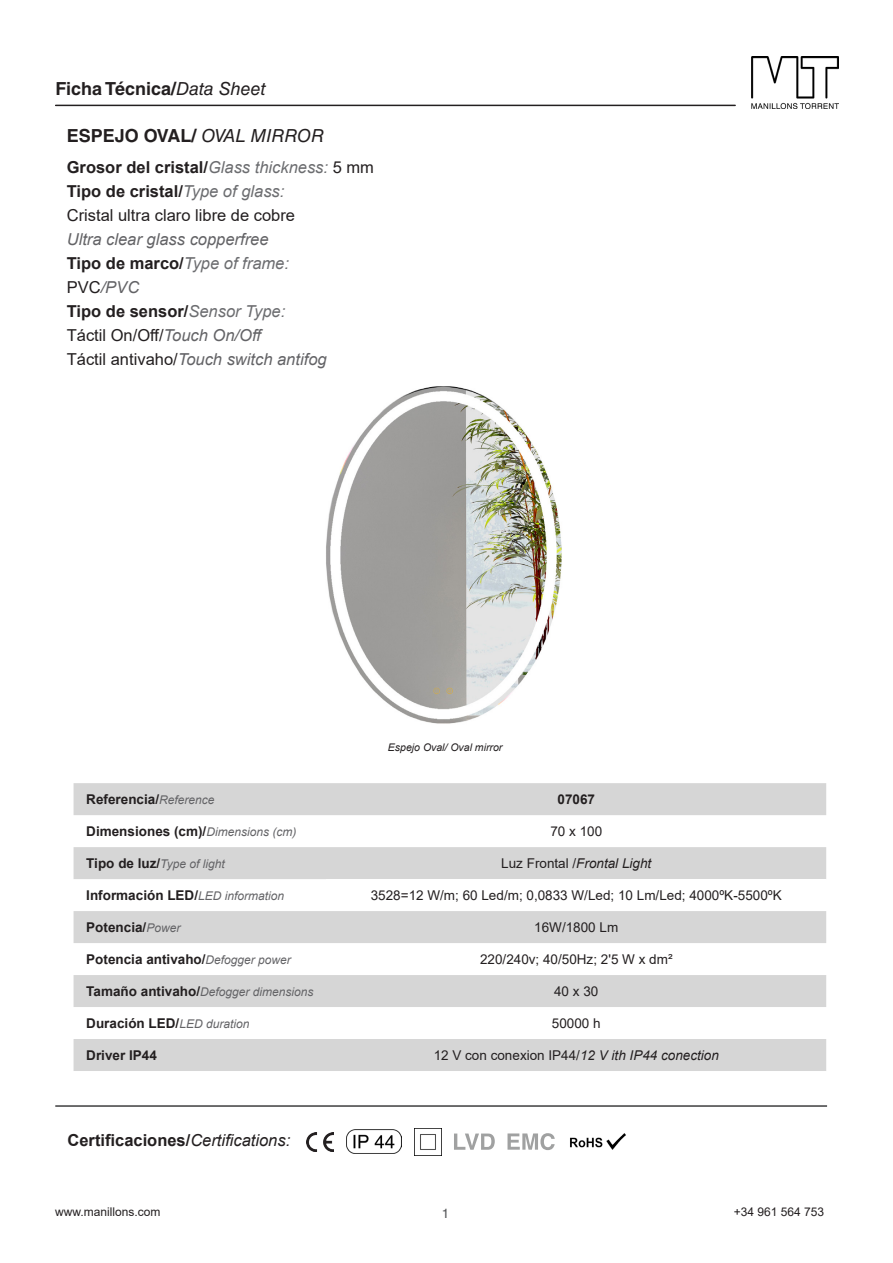
<style>
.page{position:relative;width:893px;height:1263px;background:#fff}
.page>*{position:absolute;margin:0;border:0;box-sizing:border-box;transform-origin:0 0}
.t1{font:700 18px "Helvetica LT Std";color:#231f20}
.t2{font:16.5px/24px "Arial";color:#231f20}
.t3{font:700 16.5px "Arial";color:#231f20}
.t4{font:700 13.5px "Arial";color:#231f20}
.t5{font:13.5px "Arial";color:#231f20}
.t6{font:italic 13.5px "Arial";color:#231f20}
.t7{font:13.5px "Helvetica";color:#57585a}
.t8{font:italic 12px "Arial";color:#636366}
.t9{font:12px "Arial";color:#231f20}
.t10{font:italic 10.5px "Arial";color:#231f20}
.s1{font-weight:400;font-style:italic}
.s2{font-weight:700}
.s3{font-style:italic;color:#6c6d70}
.s4{font-style:italic;color:#636366}
.s5{font-weight:400;font-style:italic;font-size:12px;color:#636366}
.s6{font-weight:700;font-style:normal;font-size:13.5px;color:#231f20}
.s7{font-style:normal}
.s8{font-style:italic}
</style>
<div class="page">
<hr style="left:56px;top:105px;width:679px;height:1px;background:#231f20">
<img style="left:751px;top:57px;width:87px;height:51px">
<hr style="left:55px;top:1105px;width:772px;height:2px;background:#3e3e3f">
<img style="left:570px;top:1133px;width:56px;height:17px">
<img style="left:307px;top:1132px;width:27px;height:19px">
<img style="left:346px;top:1129px;width:55px;height:25px">
<img style="left:414px;top:1128px;width:27px;height:27px">
<svg style="left:454px;top:1133px;width:41px;height:17px"></svg>
<svg style="left:507px;top:1133px;width:48px;height:17px"></svg>
<img style="left:326px;top:386px;width:236px;height:338px">
<div style="left:74px;top:783px;width:752px;height:32px;background:#d6d6d6"></div>
<svg style="left:74px;top:847px;width:752px;height:224px;fill:#d6d6d6"></svg>
<div style="left:326px;top:879px;width:500px;height:32px;background:#fff"></div>
<p class="t1" style="left:56px;top:78px;width:212px">Ficha Técnica/<span class="s1">Data Sheet</span></p>
<p class="t1" style="left:67px;top:125px;width:259px">ESPEJO OVAL/ <span class="s1">OVAL MIRROR</span></p>
<p class="t2" style="left:67px;top:155px;width:309px"><span class="s2">Grosor del cristal/</span><span class="s3">Glass thickness:</span> 5 mm<br><span class="s2">Tipo de cristal/</span><span class="s3">Type of glass:<br></span>Cristal ultra claro libre de cobre<br><span class="s4">Ultra clear glass copperfree<br></span><span class="s2">Tipo de marco/</span><span class="s3">Type of frame:<br></span>PVC<span class="s4">/PVC<br></span><span class="s2">Tipo de sensor/</span><span class="s3">Sensor Type:<br></span>Táctil On/Off/<span class="s4">Touch On/Off<br></span>Táctil antivaho/<span class="s4">Touch switch antifog</span></p>
<p class="t10" style="left:388px;top:740px;width:116px">Espejo Oval/ Oval mirror</p>
<p class="t4" style="left:86px;top:790px;width:130px">Referencia/<span class="s5">Reference</span></p>
<p class="t4" style="left:557px;top:790px;width:39px">07067</p>
<p class="t4" style="left:86px;top:822px;width:212px">Dimensiones (cm)/<span class="s5">Dimensions (cm)</span></p>
<p class="t5" style="left:550px;top:822px;width:53px">70 x 100</p>
<p class="t8" style="left:86px;top:856px;width:140px"><span class="s6">Tipo de luz/</span>Type of light</p>
<p class="t6" style="left:501px;top:854px;width:152px"><span class="s7">Luz Frontal /</span>Frontal Light</p>
<p class="t4" style="left:86px;top:886px;width:199px">Información LED/<span class="s5">LED information</span></p>
<p class="t5" style="left:371px;top:886px;width:412px">3528=12 W/m; 60 Led/m; 0,0833 W/Led; 10 Lm/Led; 4000ºK-5500ºK</p>
<p class="t4" style="left:86px;top:918px;width:96px">Potencia/<span class="s5">Power</span></p>
<p class="t5" style="left:534px;top:918px;width:86px">16W/1800 Lm</p>
<p class="t4" style="left:86px;top:950px;width:206px">Potencia antivaho/<span class="s5">Defogger power</span></p>
<p class="t5" style="left:480px;top:950px;width:194px">220/240v; 40/50Hz; 2'5 W x dm²</p>
<p class="t8" style="left:86px;top:984px;width:229px"><span class="s6">Tamaño antivaho/</span>Defogger dimensions</p>
<p class="t5" style="left:554px;top:982px;width:46px">40 x 30</p>
<p class="t4" style="left:86px;top:1014px;width:165px">Duración LED/<span class="s5">LED duration</span></p>
<p class="t5" style="left:552px;top:1014px;width:50px">50000 h</p>
<p class="t4" style="left:86px;top:1046px;width:72px">Driver IP44</p>
<p class="t5" style="left:434px;top:1046px;width:287px">12 V con conexion IP44/<span class="s8">12 V ith IP44 conection</span></p>
<p class="t3" style="left:68px;top:1128px;width:224px">Certificaciones/<span class="s1">Certifications:</span></p>
<p class="t9" style="left:55px;top:1204px;width:107px">www.manillons.com</p>
<p class="t9" style="left:734px;top:1204px;width:92px">+34 961 564 753</p>
<p class="t7" style="left:442px;top:1203px;width:9px">1</p>
</div>
